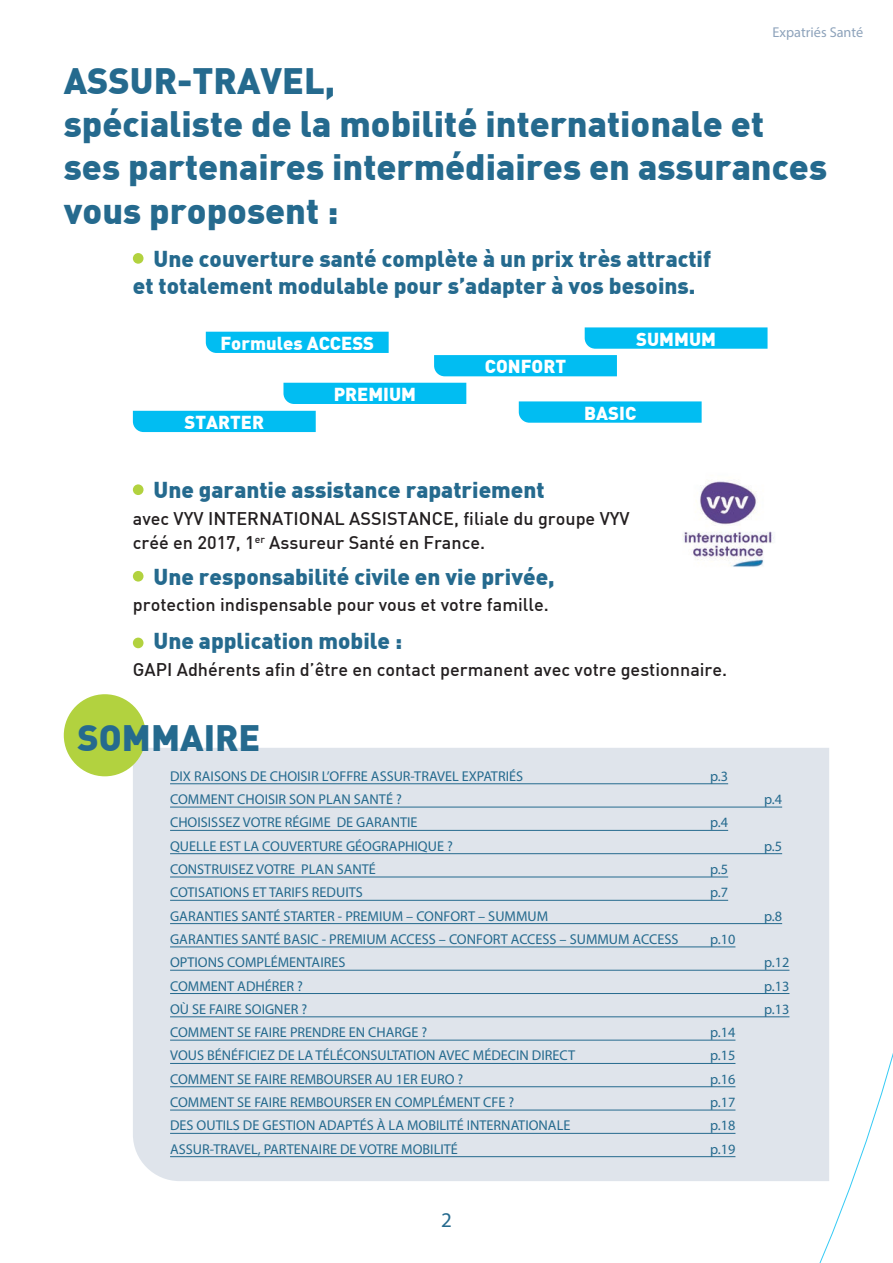
<style>
.page{position:relative;width:893px;height:1263px;background:#fff}
.page>*{position:absolute;margin:0;border:0;box-sizing:border-box;transform-origin:0 0}
.Titres_Pages_Broch_2021{font:900 36px/43.2px "DIN";color:#256a8e}
.t1{font:900 22.5px/27px "DIN";color:#256a8e}
.t2{font:21px "Myriad Pro";color:#256a8e}
.t3{font:900 18.45px "DIN";color:#fff}
.t4{font:500 18px/24px "DIN";color:#231f20}
.Sommaire_Broch_2021{font:14.25px "Myriad Pro";color:#256a8e}
.t5{font:14.25px "Myriad Pro";color:#8ea3bb}
</style>
<div class="page">
<div style="left:133px;top:748px;width:696px;height:433px;background:#dfe4eb"></div>
<img style="left:682px;top:480px;width:92px;height:87px">
<svg style="left:519px;top:401px;width:183px;height:22px;background:#0bbff2"></svg>
<div style="left:206px;top:332px;width:183px;height:21px;background:#01bdf2"></div>
<div style="left:133px;top:411px;width:183px;height:21px;background:#01bdf2"></div>
<div style="left:283px;top:383px;width:183px;height:21px;background:#01bdf2"></div>
<div style="left:434px;top:355px;width:183px;height:21px;background:#01bdf2"></div>
<svg style="left:585px;top:327px;width:182px;height:22px;background:#0abff2"></svg>
<div style="left:133px;top:253px;width:11px;height:11px;background:#b2d23f;border-radius:50%"></div>
<div style="left:133px;top:484px;width:11px;height:11px;background:#b2d23f;border-radius:50%"></div>
<div style="left:133px;top:571px;width:11px;height:10px;background:#b2d23f;border-radius:50%"></div>
<div style="left:133px;top:638px;width:11px;height:10px;background:#b2d23f;border-radius:50%"></div>
<hr style="left:170px;top:783px;width:558px;height:1px;background:#256a8e">
<hr style="left:170px;top:807px;width:612px;height:1px;background:#256a8e">
<hr style="left:170px;top:830px;width:558px;height:1px;background:#256a8e">
<hr style="left:170px;top:853px;width:612px;height:1px;background:#256a8e">
<hr style="left:170px;top:877px;width:558px;height:1px;background:#256a8e">
<hr style="left:170px;top:900px;width:558px;height:1px;background:#256a8e">
<hr style="left:170px;top:923px;width:612px;height:1px;background:#256a8e">
<hr style="left:170px;top:946px;width:565px;height:1px;background:#256a8e">
<hr style="left:170px;top:970px;width:619px;height:1px;background:#256a8e">
<hr style="left:170px;top:993px;width:619px;height:1px;background:#256a8e">
<hr style="left:170px;top:1016px;width:619px;height:1px;background:#256a8e">
<hr style="left:170px;top:1040px;width:565px;height:1px;background:#256a8e">
<hr style="left:170px;top:1063px;width:565px;height:1px;background:#256a8e">
<hr style="left:170px;top:1086px;width:565px;height:1px;background:#256a8e">
<hr style="left:170px;top:1110px;width:565px;height:1px;background:#256a8e">
<hr style="left:170px;top:1133px;width:565px;height:1px;background:#256a8e">
<hr style="left:170px;top:1156px;width:565px;height:1px;background:#256a8e">
<div style="left:64px;top:694px;width:82px;height:82px;background:#b2d23f;border-radius:50%"></div>
<p class="t5" style="left:772px;top:24px;width:92px">Expatriés Santé</p>
<p class="Titres_Pages_Broch_2021" style="left:64px;top:57px;width:765px">ASSUR-TRAVEL,<br>spécialiste de la mobilité internationale et ses partenaires intermédiaires en assurances vous proposent :</p>
<p class="t1" style="left:133px;top:244px;width:580px;text-indent:21px">Une couverture santé complète à un prix très attractif et totalement modulable pour s’adapter à vos besoins.</p>
<p class="t3" style="left:220px;top:331px;width:155px">Formules ACCESS</p>
<p class="t3" style="left:185px;top:410px;width:81px">STARTER</p>
<p class="t3" style="left:334px;top:382px;width:84px">PREMIUM</p>
<p class="t3" style="left:485px;top:354px;width:83px">CONFORT</p>
<p class="t3" style="left:636px;top:327px;width:81px">SUMMUM</p>
<p class="t3" style="left:584px;top:401px;width:53px">BASIC</p>
<p class="t1" style="left:153px;top:475px;width:393px">Une garantie assistance rapatriement</p>
<p class="t4" style="left:133px;top:506px;width:498px">avec VYV INTERNATIONAL ASSISTANCE, filiale du groupe VYV créé en 2017, 1<sup>er</sup> Assureur Santé en France.</p>
<p class="t1" style="left:153px;top:562px;width:403px">Une responsabilité civile en vie privée,</p>
<p class="t4" style="left:133px;top:592px;width:417px">protection indispensable pour vous et votre famille.</p>
<p class="t1" style="left:153px;top:626px;width:250px">Une application mobile :</p>
<p class="t4" style="left:133px;top:657px;width:596px">GAPI Adhérents afin d’être en contact permanent avec votre gestionnaire.</p>
<p class="Titres_Pages_Broch_2021" style="left:78px;top:714px;width:184px">SOMMAIRE</p>
<p class="Sommaire_Broch_2021" style="left:170px;top:767px;width:355px">DIX RAISONS DE CHOISIR L’OFFRE ASSUR-TRAVEL EXPATRIÉS</p>
<p class="Sommaire_Broch_2021" style="left:710px;top:767px;width:20px">p.3</p>
<p class="Sommaire_Broch_2021" style="left:170px;top:790px;width:233px">COMMENT CHOISIR SON PLAN SANTÉ ?</p>
<p class="Sommaire_Broch_2021" style="left:764px;top:790px;width:20px">p.4</p>
<p class="Sommaire_Broch_2021" style="left:170px;top:814px;width:249px">CHOISISSEZ VOTRE RÉGIME DE GARANTIE</p>
<p class="Sommaire_Broch_2021" style="left:710px;top:814px;width:20px">p.4</p>
<p class="Sommaire_Broch_2021" style="left:170px;top:837px;width:284px">QUELLE EST LA COUVERTURE GÉOGRAPHIQUE ?</p>
<p class="Sommaire_Broch_2021" style="left:764px;top:837px;width:20px">p.5</p>
<p class="Sommaire_Broch_2021" style="left:170px;top:860px;width:207px">CONSTRUISEZ VOTRE PLAN SANTÉ</p>
<p class="Sommaire_Broch_2021" style="left:710px;top:860px;width:20px">p.5</p>
<p class="Sommaire_Broch_2021" style="left:170px;top:884px;width:194px">COTISATIONS ET TARIFS REDUITS</p>
<p class="Sommaire_Broch_2021" style="left:710px;top:884px;width:20px">p.7</p>
<p class="Sommaire_Broch_2021" style="left:170px;top:907px;width:380px">GARANTIES SANTÉ STARTER - PREMIUM – CONFORT – SUMMUM</p>
<p class="Sommaire_Broch_2021" style="left:764px;top:907px;width:20px">p.8</p>
<p class="Sommaire_Broch_2021" style="left:170px;top:930px;width:510px">GARANTIES SANTÉ BASIC - PREMIUM ACCESS – CONFORT ACCESS – SUMMUM ACCESS</p>
<p class="Sommaire_Broch_2021" style="left:710px;top:930px;width:27px">p.10</p>
<p class="Sommaire_Broch_2021" style="left:170px;top:954px;width:177px">OPTIONS COMPLÉMENTAIRES</p>
<p class="Sommaire_Broch_2021" style="left:764px;top:954px;width:27px">p.12</p>
<p class="Sommaire_Broch_2021" style="left:170px;top:977px;width:134px">COMMENT ADHÉRER ?</p>
<p class="Sommaire_Broch_2021" style="left:764px;top:977px;width:27px">p.13</p>
<p class="Sommaire_Broch_2021" style="left:170px;top:1000px;width:139px">OÙ SE FAIRE SOIGNER ?</p>
<p class="Sommaire_Broch_2021" style="left:764px;top:1000px;width:27px">p.13</p>
<p class="Sommaire_Broch_2021" style="left:170px;top:1023px;width:259px">COMMENT SE FAIRE PRENDRE EN CHARGE ?</p>
<p class="Sommaire_Broch_2021" style="left:710px;top:1023px;width:27px">p.14</p>
<p class="Sommaire_Broch_2021" style="left:170px;top:1047px;width:407px">VOUS BÉNÉFICIEZ DE LA TÉLÉCONSULTATION AVEC MÉDECIN DIRECT</p>
<p class="Sommaire_Broch_2021" style="left:710px;top:1047px;width:27px">p.15</p>
<p class="Sommaire_Broch_2021" style="left:170px;top:1070px;width:295px">COMMENT SE FAIRE REMBOURSER AU 1ER EURO ?</p>
<p class="Sommaire_Broch_2021" style="left:710px;top:1070px;width:27px">p.16</p>
<p class="Sommaire_Broch_2021" style="left:170px;top:1093px;width:346px">COMMENT SE FAIRE REMBOURSER EN COMPLÉMENT CFE ?</p>
<p class="Sommaire_Broch_2021" style="left:710px;top:1093px;width:27px">p.17</p>
<p class="Sommaire_Broch_2021" style="left:170px;top:1117px;width:402px">DES OUTILS DE GESTION ADAPTÉS À LA MOBILITÉ INTERNATIONALE</p>
<p class="Sommaire_Broch_2021" style="left:710px;top:1117px;width:27px">p.18</p>
<p class="Sommaire_Broch_2021" style="left:170px;top:1140px;width:289px">ASSUR-TRAVEL, PARTENAIRE DE VOTRE MOBILITÉ</p>
<p class="Sommaire_Broch_2021" style="left:710px;top:1140px;width:27px">p.19</p>
<h3 class="t2" style="left:441px;top:1207px;width:12px">2</h3>
</div>
